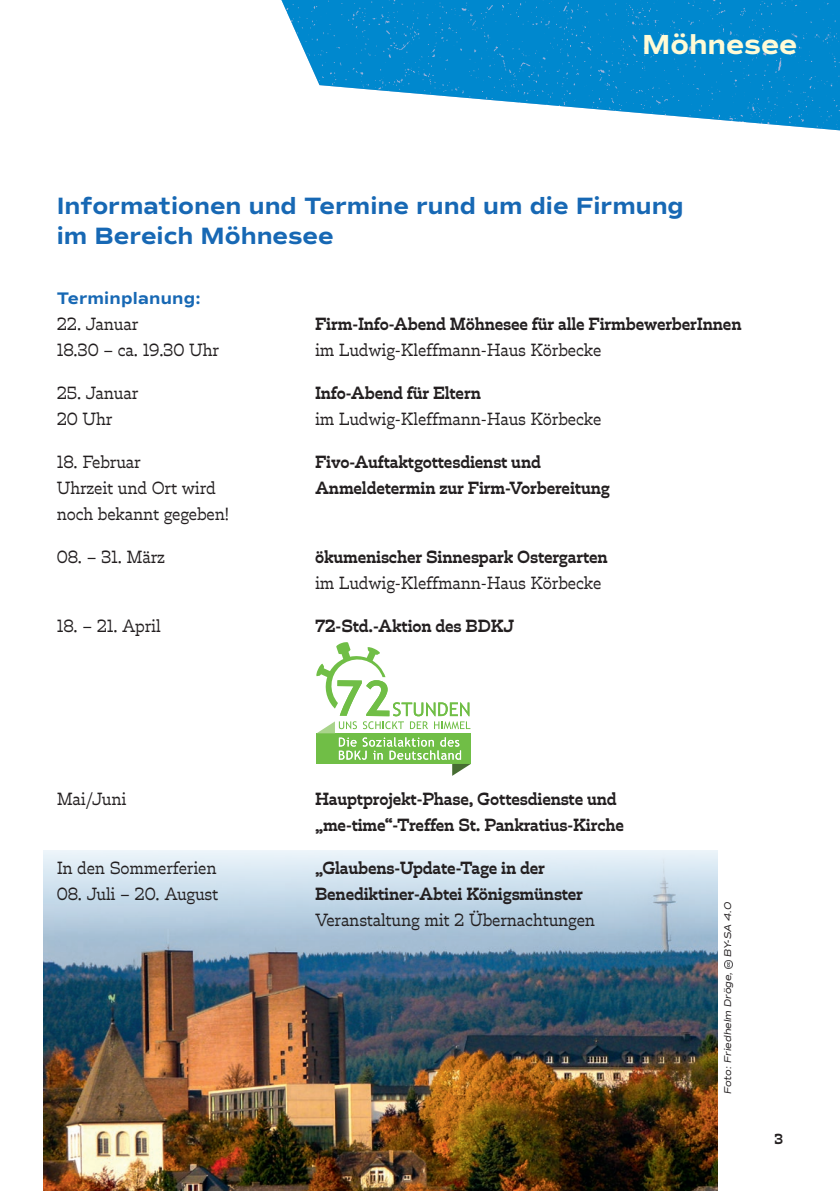
<style>
.page{position:relative;width:840px;height:1191px;background:#fff}
.page>*{position:absolute;margin:0;border:0;box-sizing:border-box;transform-origin:0 0}
.t1{font:700 28px "Commuters Sans";color:#fffbd6}
.t2{font:700 24px/30px "Commuters Sans";color:#1768b4}
.t3{font:700 17px/26px "Trilby";letter-spacing:-.01em;color:#231f20}
.t4{font:17px "Trilby";letter-spacing:-.01em;color:#231f20}
.t5{font:700 17px "Commuters Sans";letter-spacing:.015em;color:#1768b4}
.t6{font:700 14px "Trilby";color:#231f20}
.t7{font:italic 10px "Commuters Sans";color:#231f20}
</style>
<div class="page">
<img style="left:281px;top:0;width:558px;height:130px">
<img style="left:43px;top:850px;width:674px;height:341px">
<svg style="left:724px;top:960px;width:8px;height:8px"></svg>
<svg style="left:316px;top:642px;width:154px;height:134px"></svg>
<h1 class="t1" style="left:641px;top:27px;width:157px">Möhnesee</h1>
<h2 class="t2" style="left:57px;top:191px;width:628px">Informationen und Termine rund um die Firmung im Bereich Möhnesee</h2>
<p class="t5" style="left:57px;top:288px;width:145px">Terminplanung:</p>
<p class="t4" style="left:57px;top:313px;width:83px">22. Januar</p>
<p class="t3" style="left:315px;top:311px;width:428px">Firm-Info-Abend Möhnesee für alle FirmbewerberInnen</p>
<p class="t4" style="left:57px;top:339px;width:164px">18.30 – ca. 19.30 Uhr</p>
<p class="t4" style="left:315px;top:339px;width:288px">im Ludwig-Kleffmann-Haus Körbecke</p>
<p class="t4" style="left:57px;top:382px;width:83px">25. Januar</p>
<p class="t3" style="left:315px;top:380px;width:167px">Info-Abend für Eltern</p>
<p class="t4" style="left:57px;top:408px;width:57px">20 Uhr</p>
<p class="t4" style="left:315px;top:408px;width:288px">im Ludwig-Kleffmann-Haus Körbecke</p>
<p class="t4" style="left:57px;top:451px;width:86px">18. Februar</p>
<p class="t3" style="left:315px;top:449px;width:227px">Fivo-Auftaktgottesdienst und</p>
<p class="t4" style="left:57px;top:477px;width:160px">Uhrzeit und Ort wird</p>
<p class="t3" style="left:315px;top:475px;width:296px">Anmeldetermin zur Firm-Vorbereitung</p>
<p class="t4" style="left:57px;top:503px;width:174px">noch bekannt gegeben!</p>
<p class="t4" style="left:57px;top:546px;width:110px">08. – 31. März</p>
<p class="t3" style="left:315px;top:544px;width:294px">ökumenischer Sinnespark Ostergarten</p>
<p class="t4" style="left:315px;top:572px;width:288px">im Ludwig-Kleffmann-Haus Körbecke</p>
<p class="t4" style="left:57px;top:615px;width:105px">18. – 21. April</p>
<p class="t3" style="left:315px;top:613px;width:201px">72-Std.-Aktion des BDKJ</p>
<p class="t4" style="left:57px;top:788px;width:71px">Mai/Juni</p>
<p class="t3" style="left:315px;top:786px;width:310px">Hauptprojekt-Phase, Gottesdienste und „me-time“-Treffen St. Pankratius-Kirche</p>
<p class="t4" style="left:57px;top:857px;width:161px">In den Sommerferien</p>
<p class="t3" style="left:315px;top:855px;width:231px">„Glaubens-Update-Tage in der</p>
<p class="t4" style="left:57px;top:883px;width:163px">08. Juli – 20. August</p>
<p class="t3" style="left:315px;top:881px;width:269px">Benediktiner-Abtei Königsmünster</p>
<p class="t4" style="left:315px;top:909px;width:281px">Veranstaltung mit 2 Übernachtungen</p>
<p class="t7" style="left:721px;top:957px;width:57px;rotate:-90deg">BY-SA 4.0</p>
<p class="t7" style="left:721px;top:1094px;width:124px;rotate:-90deg">Foto: Friedhelm Dröge,</p>
<p class="t6" style="left:774px;top:1130px;width:10px">3</p>
</div>
